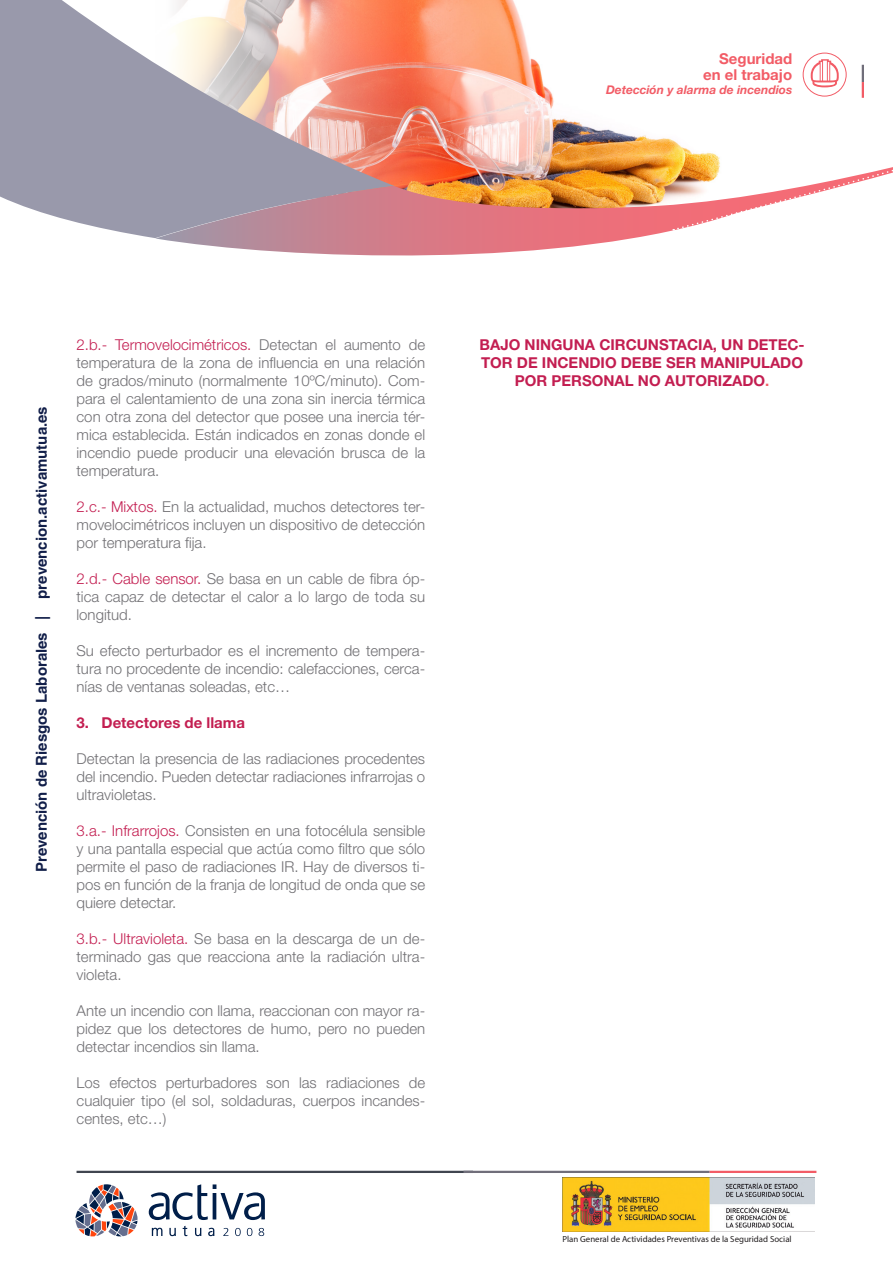
<style>
.page{position:relative;width:893px;height:1263px;background:#fff}
.page>*{position:absolute;margin:0;border:0;box-sizing:border-box;transform-origin:0 0}
.subtitulo3{font:300 15px/18px "Helvetica Neue";color:#717074;text-align:justify}
.subtitulo3-2{font:700 15px/18px "Helvetica Neue";color:#c31e51;text-align:center}
.t1{font:700 15px "Helvetica LT Std";color:#111e49}
.SUBTITULO_1{font:700 15px "Helvetica Neue";color:#f25c66}
.SUBTITULO_1-2{font:italic 700 12px "Helvetica Neue";color:#f25c66}
.t2{font:8.85px "Myriad Pro";color:#231f20}
.s1{color:#c31e51}
.s2{color:#f25c66}
</style>
<div class="page">
<img style="left:394px;top:0;width:326px;height:167px">
<svg style="left:811px;top:59px;width:28px;height:28px"></svg>
<div style="left:803px;top:53px;width:43px;height:43px;border:1px solid #f25c66;border-radius:50%"></div>
<hr style="left:77px;top:1171px;width:396px;height:2px;background:#40454f">
<hr style="left:463px;top:1171px;width:247px;height:2px;background:#706e7a">
<hr style="left:710px;top:1171px;width:106px;height:2px;background:#f25c66">
<img style="left:562px;top:1178px;width:252px;height:53px">
<svg style="left:149px;top:1184px;width:116px;height:36px"></svg>
<svg style="left:152px;top:1226px;width:112px;height:10px"></svg>
<svg style="left:75px;top:1184px;width:63px;height:52px"></svg>
<img style="left:155px;top:167px;width:518px;height:89px">
<svg style="left:0;top:0;width:394px;height:238px;background:#bea8ae"></svg>
<svg style="left:862px;top:65px;width:2px;height:33px"></svg>
<svg style="left:673px;top:161px;width:220px;height:70px"></svg>
<p class="SUBTITULO_1" style="left:719px;top:49px;width:75px">Seguridad</p>
<p class="SUBTITULO_1" style="left:703px;top:65px;width:91px">en el trabajo</p>
<p class="SUBTITULO_1-2" style="left:606px;top:82px;width:188px">Detección y alarma de incendios</p>
<p class="t1" style="left:32px;top:872px;width:468px;rotate:-90deg">Prevención de Riesgos Laborales | prevencion.activamutua.es</p>
<p class="subtitulo3" style="left:77px;top:335px;width:350px"><span class="s1">2.b.- Termovelocimétricos.</span> Detectan el aumento de temperatura de la zona de influencia en una relación de grados/minuto (normalmente 10ºC/minuto). Com&shy;para el calentamiento de una zona sin inercia térmica con otra zona del detector que posee una inercia tér&shy;mica establecida. Están indicados en zonas donde el incendio puede producir una elevación brusca de la temperatura.</p>
<p class="subtitulo3" style="left:77px;top:497px;width:350px"><span class="s1">2.c.- Mixtos.</span> En la actualidad, muchos detectores ter&shy;movelocimétricos incluyen un dispositivo de detección por temperatura fija.</p>
<p class="subtitulo3" style="left:77px;top:569px;width:350px"><span class="s1">2.d.- Cable sensor.</span> Se basa en un cable de fibra óp&shy;tica capaz de detectar el calor a lo largo de toda su longitud.</p>
<p class="subtitulo3" style="left:77px;top:641px;width:350px">Su efecto perturbador es el incremento de tempera&shy;tura no procedente de incendio: calefacciones, cerca&shy;nías de ventanas soleadas, etc…</p>
<p class="subtitulo3-2" style="left:77px;top:713px;width:170px">3. Detectores de llama</p>
<p class="subtitulo3" style="left:77px;top:749px;width:350px">Detectan la presencia de las radiaciones procedentes del incendio. Pueden detectar radiaciones infrarrojas o ultravioletas.</p>
<p class="subtitulo3" style="left:77px;top:821px;width:350px"><span class="s1">3.a.- Infrarrojos.</span> Consisten en una fotocélula sensible y una pantalla especial que actúa como filtro que sólo permite el paso de radiaciones IR. Hay de diversos ti&shy;pos en función de la franja de longitud de onda que se quiere detectar.</p>
<p class="subtitulo3" style="left:77px;top:929px;width:350px"><span class="s1">3.b.- Ultravioleta.</span> Se basa en la descarga de un de&shy;terminado gas que reacciona ante la radiación ultra&shy;violeta.</p>
<p class="subtitulo3" style="left:77px;top:1001px;width:350px">Ante un incendio con llama, reaccionan con mayor ra&shy;pidez que los detectores de humo, pero no pueden detectar incendios sin llama.</p>
<p class="subtitulo3" style="left:77px;top:1073px;width:350px">Los efectos perturbadores son las radiaciones de cualquier tipo (el sol, soldaduras, cuerpos incandes&shy;centes, etc…)</p>
<p class="subtitulo3-2" style="left:480px;top:335px;width:327px">BAJO NINGUNA CIRCUNSTACIA, UN DETEC-<br>TOR DE INCENDIO DEBE SER MANIPULADO<br>POR PERSONAL NO AUTORIZADO<span class="s2">.</span></p>
<p class="t2" style="left:562px;top:1233px;width:231px">Plan General de Actividades Preventivas de la Seguridad Social</p>
</div>
